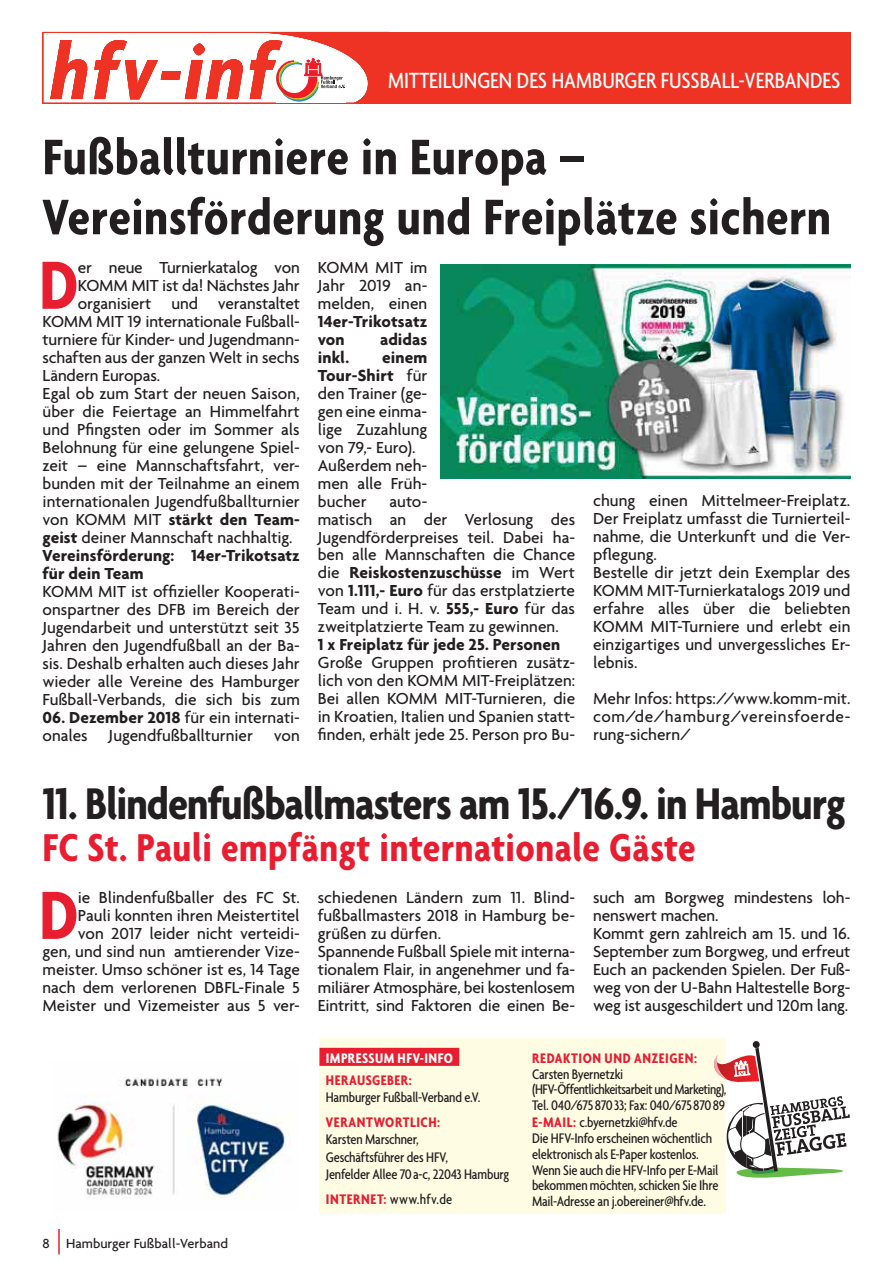
<style>
.page{position:relative;width:893px;height:1263px;background:#fff}
.page>*{position:absolute;margin:0;border:0;box-sizing:border-box;transform-origin:0 0}
.t1{font:italic 700 condensed 85.8px "Agenda";letter-spacing:.04em;color:#ee3224}
.t2{font:700 condensed 73.65px "Agenda";color:#e81d30}
.t3{font:700 condensed 54px/60px "Agenda";letter-spacing:.005em;color:#231f20}
.t4{font:700 condensed 48px "Agenda";letter-spacing:-.02em;color:#231f20}
.t5{font:700 condensed 42px "Agenda";letter-spacing:.01em;color:#e81d30}
.t6{font:500 condensed 23.85px "Agenda";color:#fff}
.t7{font:500 17.25px/18px "Agenda";letter-spacing:-.005em;color:#231f20}
.t8{font:700 17.25px/18px "Agenda";color:#231f20}
.t9{font:500 condensed 15px/15.9px "Agenda";letter-spacing:-.015em;color:#231f20}
.t10{font:700 condensed 15px "Agenda";letter-spacing:.035em;color:#e81d30}
.t11{font:700 condensed 15px "Agenda";letter-spacing:.03em;color:#fff}
.t12{font:500 14.25px "Agenda";color:#231f20}
.s1{font-weight:500}
.s2{font-weight:700}
.s3{font-weight:700;color:#e81d30}
</style>
<div class="page">
<hr style="left:58px;top:1229px;width:2px;height:25px;background:#e81d30">
<div style="left:43px;top:32px;width:346px;height:72px;border:1px solid #ee3224"></div>
<div style="left:388px;top:32px;width:462px;height:72px;background:#ee3224"></div>
<svg style="left:248px;top:32px;width:140px;height:72px"></svg>
<div style="left:319px;top:1038px;width:406px;height:175px;background:#fffce4"></div>
<div style="left:319px;top:1048px;width:140px;height:18px;background:#e81d30"></div>
<img style="left:57px;top:1077px;width:234px;height:122px">
<svg style="left:714px;top:1047px;width:136px;height:133px"></svg>
<div style="left:753px;top:1041px;width:7px;height:7px;background:#231f20;border-radius:50%"></div>
<img style="left:440px;top:264px;width:410px;height:215px">
<h1 class="t1" style="left:51px;top:25px;width:224px">hfv-inf</h1>
<h3 class="t6" style="left:388px;top:72px;width:453px">MITTEILUNGEN DES HAMBURGER FUSSBALL-VERBANDES</h3>
<h3 class="t3" style="left:43px;top:134px;width:790px">Fußballturniere in Europa –<br>Vereinsförderung und Freiplätze sichern</h3>
<h2 class="t2" style="left:39px;top:264px;width:41px">D</h2>
<p class="t7" style="left:78px;top:259px;width:223px">er neue Turnierkatalog von</p>
<p class="t7" style="left:318px;top:259px;width:111px;text-align:justify">KOMM MIT im Jahr 2019 an&shy;melden, einen</p>
<p class="t8" style="left:318px;top:313px;width:111px">14er-Trikotsatz von</p>
<p class="t7" style="left:78px;top:277px;width:223px">KOMM MIT ist da! Nächstes Jahr</p>
<p class="t7" style="left:78px;top:295px;width:223px">organisiert und veranstaltet</p>
<p class="t7" style="left:43px;top:313px;width:259px">KOMM MIT 19 internationale Fußball-</p>
<p class="t7" style="left:43px;top:331px;width:259px">turniere für Kinder- und Jugendmann-</p>
<p class="t7" style="left:43px;top:349px;width:259px">schaften aus der ganzen Welt in sechs</p>
<p class="t7" style="left:43px;top:367px;width:119px">Ländern Europas.</p>
<p class="t7" style="left:43px;top:385px;width:259px">Egal ob zum Start der neuen Saison,</p>
<p class="t7" style="left:43px;top:403px;width:259px">über die Feiertage an Himmelfahrt</p>
<p class="t7" style="left:43px;top:421px;width:259px">und Pfingsten oder im Sommer als</p>
<p class="t7" style="left:43px;top:439px;width:259px">Belohnung für eine gelungene Spiel-</p>
<p class="t7" style="left:43px;top:457px;width:259px">zeit – eine Mannschaftsfahrt, ver-</p>
<p class="t7" style="left:43px;top:475px;width:259px">bunden mit der Teilnahme an einem</p>
<p class="t7" style="left:43px;top:493px;width:259px">internationalen Jugendfußballturnier</p>
<p class="t8" style="left:43px;top:511px;width:259px"><span class="s1">von KOMM MIT</span> stärkt den Team-</p>
<p class="t7" style="left:43px;top:529px;width:252px"><span class="s2">geist</span> deiner Mannschaft nachhaltig.</p>
<p class="t8" style="left:43px;top:547px;width:259px">Vereinsförderung: 14er-Trikotsatz</p>
<p class="t8" style="left:43px;top:565px;width:103px">für dein Team</p>
<p class="t7" style="left:43px;top:583px;width:259px;text-align:justify">KOMM MIT ist offizieller Kooperati&shy;onspartner des DFB im Bereich der Jugendarbeit und unterstützt seit 35<br>Jahren den Jugendfußball an der Ba&shy;sis. Deshalb erhalten auch dieses Jahr wieder alle Vereine des Hamburger Fußball-Verbands, die sich bis zum</p>
<p class="t7" style="left:43px;top:709px;width:259px"><span class="s2">06. Dezember 2018</span> für ein internati&shy;onales Jugendfußballturnier von</p>
<p class="t8" style="left:380px;top:331px;width:49px">adidas</p>
<p class="t8" style="left:318px;top:349px;width:33px">inkl.</p>
<p class="t7" style="left:318px;top:349px;width:111px;text-indent:64px"><span class="s2">einem<br>Tour-Shirt</span> für den Trainer (ge&shy;gen eine einma&shy;lige Zuzahlung von 79,- Euro).<br>Außerdem neh&shy;men alle Früh&shy;bucher</p>
<p class="t7" style="left:593px;top:493px;width:259px">chung einen Mittelmeer-Freiplatz.<br>Der Freiplatz umfasst die Turnierteil&shy;nahme, die Unterkunft und die Ver&shy;pflegung.<br>Bestelle dir jetzt dein Exemplar des<br>KOMM MIT-Turnierkatalogs 2019 und erfahre alles über die beliebten<br>KOMM MIT-Turniere und erlebt ein einzigartiges und unvergessliches Er&shy;lebnis.</p>
<p class="t7" style="left:593px;top:691px;width:259px;text-align:justify">Mehr Infos: https://www.komm-mit. com/de/hamburg/vereinsfoerde&shy;rung-sichern/</p>
<p class="t7" style="left:318px;top:493px;width:259px;text-indent:72px">auto-<br>matisch an der Verlosung des<br>Jugendförderpreises teil. Dabei ha&shy;ben alle Mannschaften die Chance die <span class="s2">Reiskostenzuschüsse</span> im Wert von <span class="s2">1.111,- Euro</span> für das erstplatzierte<br>Team und i. H. v. <span class="s2">555,- Euro</span> für das zweitplatzierte Team zu gewinnen.</p>
<p class="t8" style="left:318px;top:637px;width:244px">1 x Freiplatz für jede 25. Personen</p>
<p class="t7" style="left:318px;top:655px;width:259px;text-align:justify">Große Gruppen profitieren zusätz&shy;lich von den KOMM MIT-Freiplätzen:<br>Bei allen KOMM MIT-Turnieren, die in Kroatien, Italien und Spanien statt&shy;finden, erhält jede 25. Person pro Bu-</p>
<h3 class="t4" style="left:43px;top:789px;width:805px">11. Blindenfußballmasters am 15./16.9. in Hamburg</h3>
<h3 class="t5" style="left:43px;top:835px;width:655px">FC St. Pauli empfängt internationale Gäste</h3>
<h2 class="t2" style="left:39px;top:894px;width:41px">D</h2>
<p class="t7" style="left:43px;top:889px;width:259px;text-align:right">ie Blindenfußballer des FC St.<br>Pauli konnten ihren Meistertitel<br>von 2017 leider nicht verteidi-<br>gen, und sind nun amtierender Vize&shy;meister. Umso schöner ist es, 14 Tage nach dem verlorenen DBFL-Finale 5<br>Meister und Vizemeister aus 5 ver-</p>
<p class="t7" style="left:318px;top:889px;width:259px">schiedenen Ländern zum 11. Blind&shy;fußballmasters 2018 in Hamburg be&shy;grüßen zu dürfen.<br>Spannende Fußball Spiele mit interna&shy;tionalem Flair, in angenehmer und fa&shy;miliärer Atmosphäre, bei kostenlosem Eintritt, sind Faktoren die einen Be-</p>
<p class="t7" style="left:593px;top:889px;width:259px">such am Borgweg mindestens loh&shy;nenswert machen.<br>Kommt gern zahlreich am 15. und 16.<br>September zum Borgweg, und erfreut<br>Euch an packenden Spielen. Der Fuß&shy;weg von der U-Bahn Haltestelle Borg&shy;weg ist ausgeschildert und 120m lang.</p>
<p class="t12" style="left:43px;top:1238px;width:187px">8 Hamburger Fußball-Verband</p>
<p class="t11" style="left:326px;top:1053px;width:128px">IMPRESSUM HFV-INFO</p>
<p class="t10" style="left:326px;top:1076px;width:87px">HERAUSGEBER:</p>
<p class="t9" style="left:326px;top:1090px;width:156px">Hamburger Fußball-Verband e.V.</p>
<p class="t10" style="left:326px;top:1118px;width:116px">VERANTWORTLICH:</p>
<p class="t9" style="left:326px;top:1132px;width:185px;line-height:17px">Karsten Marschner,<br>Geschäftsführer des HFV,<br>Jenfelder Allee 70 a-c, 22043 Hamburg</p>
<p class="t9" style="left:326px;top:1192px;width:128px"><span class="s3">INTERNET:</span> www.hfv.de</p>
<p class="t10" style="left:532px;top:1053px;width:166px">REDAKTION UND ANZEIGEN:</p>
<p class="t9" style="left:532px;top:1067px;width:196px">Carsten Byernetzki (HFV-Öffentlichkeitsarbeit und Marketing), Tel. 040/675 870 33; Fax: 040/675 870 89<br><span class="s3">E-MAIL:</span> c.byernetzki@hfv.de<br>Die HFV-Info erscheinen wöchentlich elektronisch als E-Paper kostenlos.<br>Wenn Sie auch die HFV-Info per E-Mail bekommen möchten, schicken Sie Ihre Mail-Adresse an j.obereiner@hfv.de.</p>
</div>
